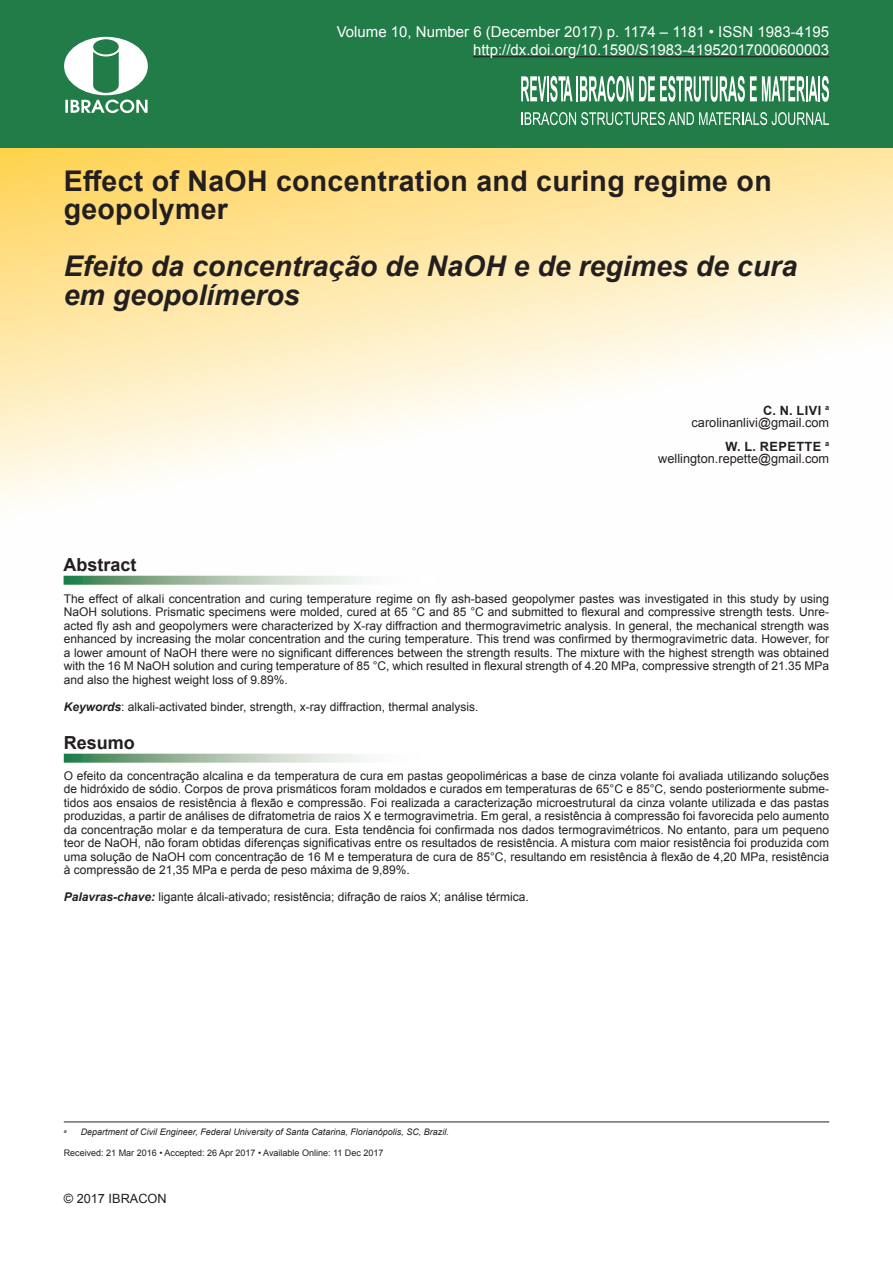
<style>
.page{position:relative;width:893px;height:1263px;background:#fff}
.page>*{position:absolute;margin:0;border:0;box-sizing:border-box;transform-origin:0 0}
.t1{font:italic 700 28.5px/28.5px "Arial";color:#231f20}
.t2{font:700 28.5px/28.5px "Arial";letter-spacing:.01em;color:#231f20}
.t3{font:700 18px "Arial";color:#231f20}
.t4{font:15px/18px "Arial";color:#fff;text-align:right}
.t5{font:12.75px/12px "Arial";color:#231f20;text-align:right}
.t6{font:12px/13.5px "Arial";color:#231f20;text-align:justify}
.t7{font:italic 9px "Arial";color:#231f20}
.t8{font:9px "Arial";color:#231f20}
.t9{font:italic 5.25px "Arial";color:#231f20}
.s1{font-weight:700}
.s2{font-weight:700;font-style:italic}
</style>
<div class="page">
<svg style="left:0;top:148px;width:893px;height:437px"></svg>
<div style="left:0;top:0;width:893px;height:148px;background:#217c47"></div>
<svg style="left:64px;top:37px;width:84px;height:76px"></svg>
<svg style="left:521px;top:76px;width:51px;height:26px"></svg>
<hr style="left:576px;top:76px;width:2px;height:25px;background:#fff">
<svg style="left:580px;top:76px;width:249px;height:26px"></svg>
<svg style="left:521px;top:112px;width:308px;height:13px"></svg>
<hr style="left:473px;top:56px;width:356px;height:1px;background:#231f20">
<hr style="left:64px;top:1121px;width:765px;height:1px;background:#231f20">
<svg style="left:64px;top:576px;width:372px;height:9px"></svg>
<svg style="left:64px;top:754px;width:299px;height:9px;background:#a5c1aa"></svg>
<p class="t4" style="left:337px;top:23px;width:494px">Volume 10, Number 6 (December 2017) p. 1174 – 1181 • ISSN 1983-4195 http://dx.doi.org/10.1590/S1983-41952017000600003</p>
<h1 class="t2" style="left:64px;top:167px;width:709px">Effect of NaOH concentration and curing regime on geopolymer</h1>
<h1 class="t1" style="left:64px;top:253px;width:735px">Efeito da concentração de NaOH e de regimes de cura em geopolímeros</h1>
<h2 class="t3" style="left:64px;top:552px;width:75px">Abstract</h2>
<p class="t5" style="left:691px;top:404px;width:139px"><span class="s1">C. N. LIVI</span> <sup>a </sup>carolinanlivi@gmail.com</p>
<p class="t5" style="left:658px;top:440px;width:172px"><span class="s1">W. L. REPETTE</span> <sup>a </sup>wellington.repette@gmail.com</p>
<p class="t6" style="left:64px;top:592px;width:767px">The effect of alkali concentration and curing temperature regime on fly ash-based geopolymer pastes was investigated in this study by using NaOH solutions. Prismatic specimens were molded, cured at 65 °C and 85 °C and submitted to flexural and compressive strength tests. Unre&shy;acted fly ash and geopolymers were characterized by X-ray diffraction and thermogravimetric analysis. In general, the mechanical strength was enhanced by increasing the molar concentration and the curing temperature. This trend was confirmed by thermogravimetric data. However, for a lower amount of NaOH there were no significant differences between the strength results. The mixture with the highest strength was obtained with the 16 M NaOH solution and curing temperature of 85 °C, which resulted in flexural strength of 4.20 MPa, compressive strength of 21.35 MPa and also the highest weight loss of 9.89%.</p>
<p class="t6" style="left:64px;top:700px;width:416px"><span class="s2">Keywords</span>: alkali-activated binder, strength, x-ray diffraction, thermal analysis.</p>
<h2 class="t3" style="left:64px;top:730px;width:73px">Resumo</h2>
<p class="t6" style="left:64px;top:769px;width:767px">O efeito da concentração alcalina e da temperatura de cura em pastas geopoliméricas a base de cinza volante foi avaliada utilizando soluções de hidróxido de sódio. Corpos de prova prismáticos foram moldados e curados em temperaturas de 65°C e 85°C, sendo posteriormente subme&shy;tidos aos ensaios de resistência à flexão e compressão. Foi realizada a caracterização microestrutural da cinza volante utilizada e das pastas produzidas, a partir de análises de difratometria de raios X e termogravimetria. Em geral, a resistência à compressão foi favorecida pelo aumento da concentração molar e da temperatura de cura. Esta tendência foi confirmada nos dados termogravimétricos. No entanto, para um pequeno teor de NaOH, não foram obtidas diferenças significativas entre os resultados de resistência. A mistura com maior resistência foi produzida com uma solução de NaOH com concentração de 16 M e temperatura de cura de 85°C, resultando em resistência à flexão de 4,20 MPa, resistência à compressão de 21,35 MPa e perda de peso máxima de 9,89%.</p>
<p class="t6" style="left:64px;top:890px;width:466px"><span class="s2">Palavras-chave:</span> ligante álcali-ativado; resistência; difração de raios X; análise térmica.</p>
<p class="t9" style="left:64px;top:1127px;width:4px">a</p>
<p class="t7" style="left:81px;top:1126px;width:370px">Department of Civil Engineer, Federal University of Santa Catarina, Florianópolis, SC, Brazil.</p>
<p class="t8" style="left:64px;top:1147px;width:321px">Received: 21 Mar 2016 • Accepted: 26 Apr 2017 • Available Online: 11 Dec 2017</p>
<p class="t5" style="left:64px;top:1192px;width:104px">© 2017 IBRACON</p>
</div>
